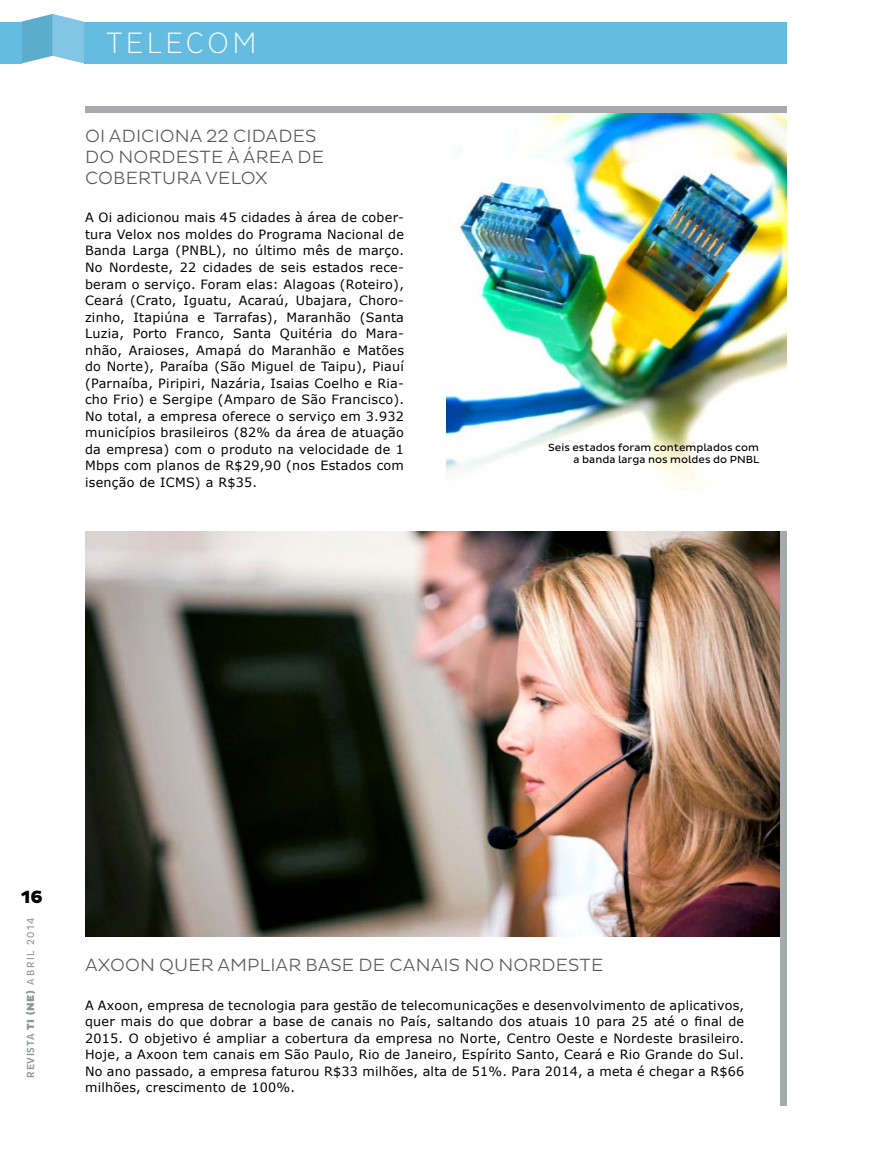
<style>
.page{position:relative;width:893px;height:1170px;background:#fff}
.page>*{position:absolute;margin:0;border:0;box-sizing:border-box;transform-origin:0 0}
.t1{font:300 30px "Pluto Sans Cond Ex";letter-spacing:.115em;color:#fff}
.t2{font:300 18px/21px "Pluto Sans";letter-spacing:.005em;color:#58595b}
.t3{font:800 18px "Pluto Sans";color:#000}
.t4{font:12.75px/16.5px "Verdana";letter-spacing:.02em;color:#000;text-align:justify}
.t5{font:10.5px/12px "Pluto Sans";color:#000;text-align:right}
.t6{font:10.5px "Pluto Sans Cond";letter-spacing:.165em;color:#939598}
.s1{font-weight:500}
.s2{font-family:"Pluto Sans";font-weight:900}
</style>
<div class="page">
<img style="left:446px;top:113px;width:341px;height:376px">
<img style="left:85px;top:531px;width:695px;height:404px">
<div style="left:84px;top:22px;width:703px;height:41px;background:#64bce0"></div>
<svg style="left:21px;top:14px;width:63px;height:49px;background:#84c3de"></svg>
<div style="left:0;top:22px;width:21px;height:42px;background:#64bce0"></div>
<div style="left:780px;top:531px;width:7px;height:575px;background:#a7a9ac"></div>
<div style="left:85px;top:106px;width:702px;height:7px;background:#a7a9ac"></div>
<h1 class="t1" style="left:107px;top:26px;width:151px">TELECOM</h1>
<h2 class="t2" style="left:85px;top:125px;width:241px">OI ADICIONA 22 CIDADES<br>DO NO RDESTE À ÁREA DE<br>COBERTURA VELOX</h2>
<p class="t4" style="left:85px;top:209px;width:320px">A Oi adicionou mais 45 cidades à área de cober&shy;tura Velox nos moldes do Programa Nacional de Banda Larga (PNBL), no último mês de março.<br>No Nordeste, 22 cidades de seis estados rece&shy;beram o serviço. Foram elas: Alagoas (Roteiro), Ceará (Crato, Iguatu, Acaraú, Ubajara, Choro&shy;zinho, Itapiúna e Tarrafas), Maranhão (Santa Luzia, Porto Franco, Santa Quitéria do Mara&shy;nhão, Araioses, Amapá do Maranhão e Matões do Norte), Paraíba (São Miguel de Taipu), Piauí (Parnaíba, Piripiri, Nazária, Isaias Coelho e Ria&shy;cho Frio) e Sergipe (Amparo de São Francisco).<br>No total, a empresa oferece o serviço em 3.932 municípios brasileiros (82% da área de atuação da empresa) com o produto na velocidade de 1<br>Mbps com planos de R$29,90 (nos Estados com isenção de ICMS) a R$35.</p>
<p class="t5" style="left:548px;top:442px;width:213px">Seis estados foram contemplados com a banda larga nos moldes do PNBL</p>
<h2 class="t3" style="left:21px;top:886px;width:23px">16</h2>
<p class="t6" style="left:25px;top:1077px;width:162px;rotate:-90deg"><span class="s1">Revista</span> <span class="s2">TI (NE)</span> abril 2014</p>
<h2 class="t2" style="left:85px;top:954px;width:520px">AXOON QUER AMPLIAR BASE DE CANAIS NO NORDESTE</h2>
<p class="t4" style="left:85px;top:996px;width:661px">A Axoon, empresa de tecnologia para gestão de telecomunicações e desenvolvimento de aplicativos, quer mais do que dobrar a base de canais no País, saltando dos atuais 10 para 25 até o final de 2015. O objetivo é ampliar a cobertura da empresa no Norte, Centro Oeste e Nordeste brasileiro.<br>Hoje, a Axoon tem canais em São Paulo, Rio de Janeiro, Espírito Santo, Ceará e Rio Grande do Sul.<br>No ano passado, a empresa faturou R$33 milhões, alta de 51%. Para 2014, a meta é chegar a R$66 milhões, crescimento de 100%.</p>
</div>
